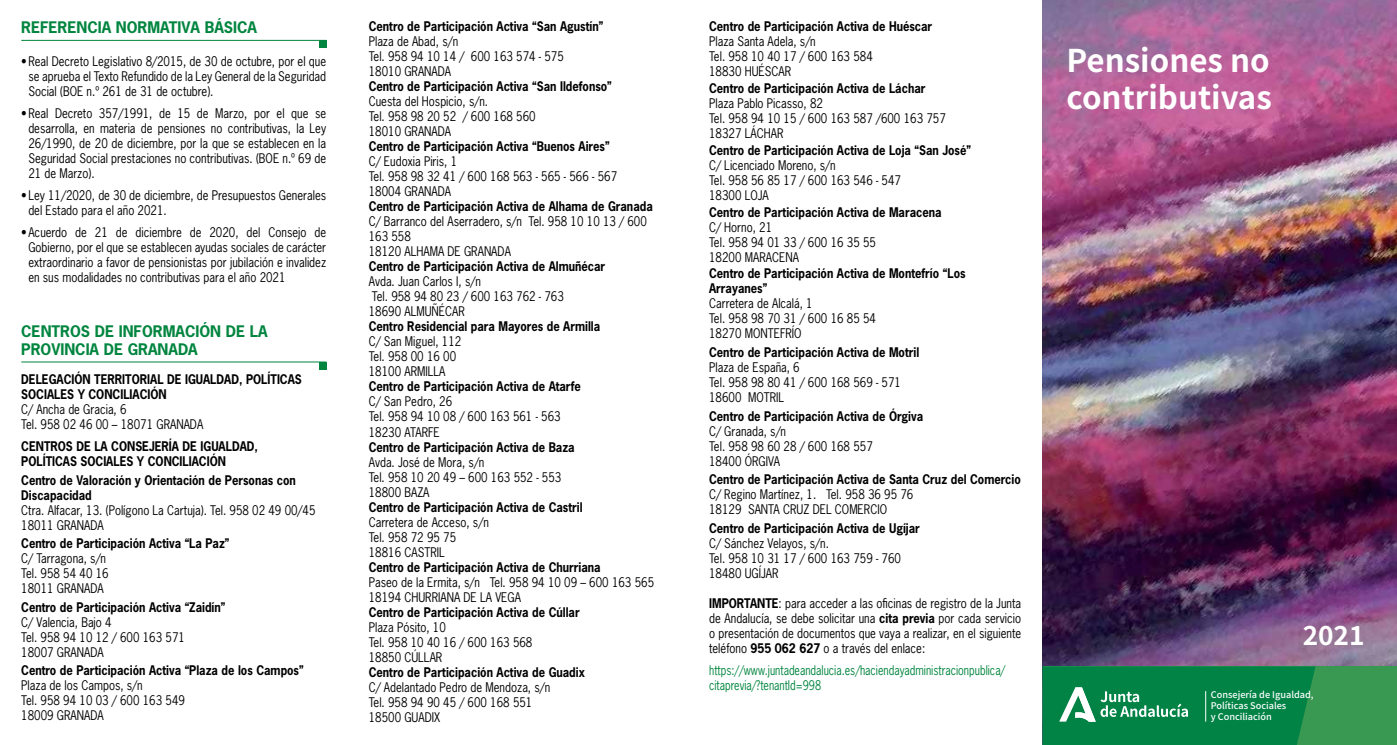
<style>
.page{position:relative;width:1397px;height:745px;background:#fff}
.page>*{position:absolute;margin:0;border:0;box-sizing:border-box;transform-origin:0 0}
.t1{font:700 31.25px/37.5px "Noto Sans HK";color:#fff}
.t2{font:700 26.25px "Noto Sans HK";color:#fff}
.t3{font:700 15px/18px "News Gothic Std";color:#00853f}
.t4{font:12.5px/15px "News Gothic Std";color:#000;scale:.9 1}
.t5{font:700 12.5px/15px "News Gothic Std";color:#000;scale:.9 1}
.t6{font:12.5px/15px "News Gothic Std";color:#00853f;scale:.85 1}
.t7{font:500 9.12px/11px "Noto Sans HK";color:#fff}
.s1{font-weight:700}
</style>
<div class="page">
<hr style="left:21px;top:40px;width:305px;height:1px;background:#00853f">
<hr style="left:21px;top:361px;width:305px;height:1px;background:#00853f">
<div style="left:319px;top:41px;width:7px;height:7px;background:#00853f"></div>
<div style="left:319px;top:362px;width:7px;height:7px;background:#00853f"></div>
<img style="left:1042px;top:0;width:354px;height:666px">
<div style="left:1043px;top:666px;width:353px;height:78px;background:#399851"></div>
<svg style="left:1042px;top:666px;width:273px;height:78px"></svg>
<hr style="left:1204px;top:690px;width:1px;height:31px;background:#fff">
<p class="t3" style="left:21px;top:18px;width:237px">REFERENCIA NORMATIVA BÁSICA</p>
<p class="t4" style="left:28px;top:53px;width:332px;text-align:justify;text-indent:-7px">•Real Decreto Legislativo 8/2015, de 30 de octubre, por el que se aprueba el Texto Refundido de la Ley General de la Seguridad Social (BOE n.º 261 de 31 de octubre).</p>
<p class="t4" style="left:28px;top:105px;width:332px;text-align:justify;text-indent:-7px">•Real Decreto 357/1991, de 15 de Marzo, por el que se desarrolla, en materia de pensiones no contributivas, la Ley 26/1990, de 20 de diciembre, por la que se establecen en la Seguridad Social prestaciones no contributivas. (BOE n.º 69 de 21 de Marzo).</p>
<p class="t4" style="left:28px;top:188px;width:332px;text-indent:-7px">• Ley 11/2020, de 30 de diciembre, de Presupuestos Generales del Estado para el año 2021.</p>
<p class="t4" style="left:28px;top:225px;width:332px;text-align:justify;text-indent:-7px">•Acuerdo de 21 de diciembre de 2020, del Consejo de Gobierno, por el que se establecen ayudas sociales de carácter extraordinario a favor de pensionistas por jubilación e invalidez en sus modalidades no contributivas para el año 2021</p>
<p class="t3" style="left:21px;top:321px;width:248px">CENTROS DE INFORMACIÓN DE LA<br>PROVINCIA DE GRANADA</p>
<p class="t5" style="left:21px;top:371px;width:313px">DELEGACIÓN TERRITORIAL DE IGUALDAD, POLÍTICAS<br>SOCIALES Y CONCILIACIÓN</p>
<p class="t4" style="left:21px;top:401px;width:204px">C/ Ancha de Gracia, 6<br>Tel. 958 02 46 00 – 18071 GRANADA</p>
<p class="t5" style="left:21px;top:438px;width:264px">CENTROS DE LA CONSEJERÍA DE IGUALDAD,<br>POLÍTICAS SOCIALES Y CONCILIACIÓN</p>
<p class="t5" style="left:21px;top:472px;width:306px">Centro de Valoración y Orientación de Personas con<br>Discapacidad</p>
<p class="t4" style="left:21px;top:502px;width:328px">Ctra. Alfacar, 13. (Polígono La Cartuja). Tel. 958 02 49 00/45<br>18011 GRANADA</p>
<p class="t5" style="left:21px;top:535px;width:233px">Centro de Participación Activa “La Paz”</p>
<p class="t4" style="left:21px;top:550px;width:99px">C/ Tarragona, s/n<br>Tel. 958 54 40 16<br>18011 GRANADA</p>
<p class="t5" style="left:21px;top:599px;width:228px">Centro de Participación Activa “Zaidín”</p>
<p class="t4" style="left:21px;top:614px;width:183px">C/ Valencia, Bajo 4<br>Tel. 958 94 10 12 / 600 163 571<br>18007 GRANADA</p>
<p class="t5" style="left:21px;top:662px;width:315px">Centro de Participación Activa “Plaza de los Campos”</p>
<p class="t4" style="left:21px;top:677px;width:183px">Plaza de los Campos, s/n<br>Tel. 958 94 10 03 / 600 163 549<br>18009 GRANADA</p>
<p class="t5" style="left:369px;top:19px;width:262px">Centro de Participación Activa “San Agustín”</p>
<p class="t4" style="left:369px;top:34px;width:218px">Plaza de Abad, s/n<br>Tel. 958 94 10 14 / 600 163 574 - 575<br>18010 GRANADA</p>
<p class="t5" style="left:369px;top:79px;width:272px">Centro de Participación Activa “San Ildefonso”</p>
<p class="t4" style="left:369px;top:94px;width:187px">Cuesta del Hospicio, s/n.<br>Tel. 958 98 20 52 / 600 168 560<br>18010 GRANADA</p>
<p class="t5" style="left:369px;top:139px;width:269px">Centro de Participación Activa “Buenos Aires”</p>
<p class="t4" style="left:369px;top:154px;width:277px">C/ Eudoxia Piris, 1<br>Tel. 958 98 32 41 / 600 168 563 - 565 - 566 - 567<br>18004 GRANADA</p>
<p class="t5" style="left:369px;top:199px;width:317px">Centro de Participación Activa de Alhama de Granada</p>
<p class="t4" style="left:369px;top:214px;width:310px">C/ Barranco del Aserradero, s/n Tel. 958 10 10 13 / 600<br>163 558<br>18120 ALHAMA DE GRANADA</p>
<p class="t5" style="left:369px;top:259px;width:264px">Centro de Participación Activa de Almuñécar</p>
<p class="t4" style="left:369px;top:274px;width:218px">Avda. Juan Carlos I, s/n<br>Tel. 958 94 80 23 / 600 163 762 - 763<br>18690 ALMUÑÉCAR</p>
<p class="t5" style="left:369px;top:319px;width:259px">Centro Residencial para Mayores de Armilla</p>
<p class="t4" style="left:369px;top:334px;width:104px">C/ San Miguel, 112<br>Tel. 958 00 16 00<br>18100 ARMILLA</p>
<p class="t5" style="left:369px;top:379px;width:237px">Centro de Participación Activa de Atarfe</p>
<p class="t4" style="left:369px;top:394px;width:215px">C/ San Pedro, 26<br>Tel. 958 94 10 08 / 600 163 561 - 563<br>18230 ATARFE</p>
<p class="t5" style="left:369px;top:439px;width:230px">Centro de Participación Activa de Baza</p>
<p class="t4" style="left:369px;top:454px;width:215px">Avda. José de Mora, s/n<br>Tel. 958 10 20 49 – 600 163 552 - 553<br>18800 BAZA</p>
<p class="t5" style="left:369px;top:499px;width:239px">Centro de Participación Activa de Castril</p>
<p class="t4" style="left:369px;top:514px;width:135px">Carretera de Acceso, s/n<br>Tel. 958 72 95 75<br>18816 CASTRIL</p>
<p class="t5" style="left:369px;top:559px;width:259px">Centro de Participación Activa de Churriana</p>
<p class="t4" style="left:369px;top:574px;width:318px">Paseo de la Ermita, s/n Tel. 958 94 10 09 – 600 163 565<br>18194 CHURRIANA DE LA VEGA</p>
<p class="t5" style="left:369px;top:604px;width:236px">Centro de Participación Activa de Cúllar</p>
<p class="t4" style="left:369px;top:619px;width:183px">Plaza Pósito, 10<br>Tel. 958 10 40 16 / 600 163 568<br>18850 CÚLLAR</p>
<p class="t5" style="left:369px;top:664px;width:241px">Centro de Participación Activa de Guadix</p>
<p class="t4" style="left:369px;top:679px;width:203px">C/ Adelantado Pedro de Mendoza, s/n<br>Tel. 958 94 90 45 / 600 168 551<br>18500 GUADIX</p>
<p class="t5" style="left:709px;top:19px;width:249px">Centro de Participación Activa de Huéscar</p>
<p class="t4" style="left:709px;top:34px;width:183px">Plaza Santa Adela, s/n<br>Tel. 958 10 40 17 / 600 163 584<br>18830 HUÉSCAR</p>
<p class="t5" style="left:709px;top:80px;width:242px">Centro de Participación Activa de Láchar</p>
<p class="t4" style="left:709px;top:95px;width:264px">Plaza Pablo Picasso, 82<br>Tel. 958 94 10 15 / 600 163 587 /600 163 757<br>18327 LÁCHAR</p>
<p class="t5" style="left:709px;top:142px;width:292px">Centro de Participación Activa de Loja “San José”</p>
<p class="t4" style="left:709px;top:157px;width:215px">C/ Licenciado Moreno, s/n<br>Tel. 958 56 85 17 / 600 163 546 - 547<br>18300 LOJA</p>
<p class="t5" style="left:709px;top:204px;width:260px">Centro de Participación Activa de Maracena</p>
<p class="t4" style="left:709px;top:219px;width:187px">C/ Horno, 21<br>Tel. 958 94 01 33 / 600 16 35 55<br>18200 MARACENA</p>
<p class="t5" style="left:709px;top:266px;width:286px">Centro de Participación Activa de Montefrío “Los<br>Arrayanes”</p>
<p class="t4" style="left:709px;top:296px;width:187px">Carretera de Alcalá, 1<br>Tel. 958 98 70 31 / 600 16 85 54<br>18270 MONTEFRÍO</p>
<p class="t5" style="left:709px;top:344px;width:235px">Centro de Participación Activa de Motril</p>
<p class="t4" style="left:709px;top:359px;width:215px">Plaza de España, 6<br>Tel. 958 98 80 41 / 600 168 569 - 571<br>18600 MOTRIL</p>
<p class="t5" style="left:709px;top:408px;width:239px">Centro de Participación Activa de Órgiva</p>
<p class="t4" style="left:709px;top:423px;width:183px">C/ Granada, s/n<br>Tel. 958 98 60 28 / 600 168 557<br>18400 ÓRGIVA</p>
<p class="t5" style="left:709px;top:471px;width:348px">Centro de Participación Activa de Santa Cruz del Comercio</p>
<p class="t4" style="left:709px;top:486px;width:228px">C/ Regino Martínez, 1. Tel. 958 36 95 76<br>18129 SANTA CRUZ DEL COMERCIO</p>
<p class="t5" style="left:709px;top:520px;width:236px">Centro de Participación Activa de Ugíjar</p>
<p class="t4" style="left:709px;top:535px;width:215px">C/ Sánchez Velayos, s/n.<br>Tel. 958 10 31 17 / 600 163 759 - 760<br>18480 UGÍJAR</p>
<p class="t4" style="left:709px;top:595px;width:348px;text-align:justify"><span class="s1">IMPORTANTE</span>: para acceder a las oficinas de registro de la Junta de Andalucía, se debe solicitar una <span class="s1">cita previa</span> por cada servicio o presentación de documentos que vaya a realizar, en el siguiente teléfono <span class="s1">955 062 627</span> o a través del enlace:</p>
<p class="t6" style="left:709px;top:662px;width:350px">https://www.juntadeandalucia.es/haciendayadministracionpublica/ citaprevia/?tenantId=998</p>
<h1 class="t1" style="left:1066px;top:42px;width:207px">Pensiones no contributivas</h1>
<h2 class="t2" style="left:1302px;top:620px;width:63px">2021</h2>
<p class="t7" style="left:1210px;top:689px;width:104px">Consejería de Igualdad,<br>Políticas Sociales<br>y Conciliación</p>
</div>
